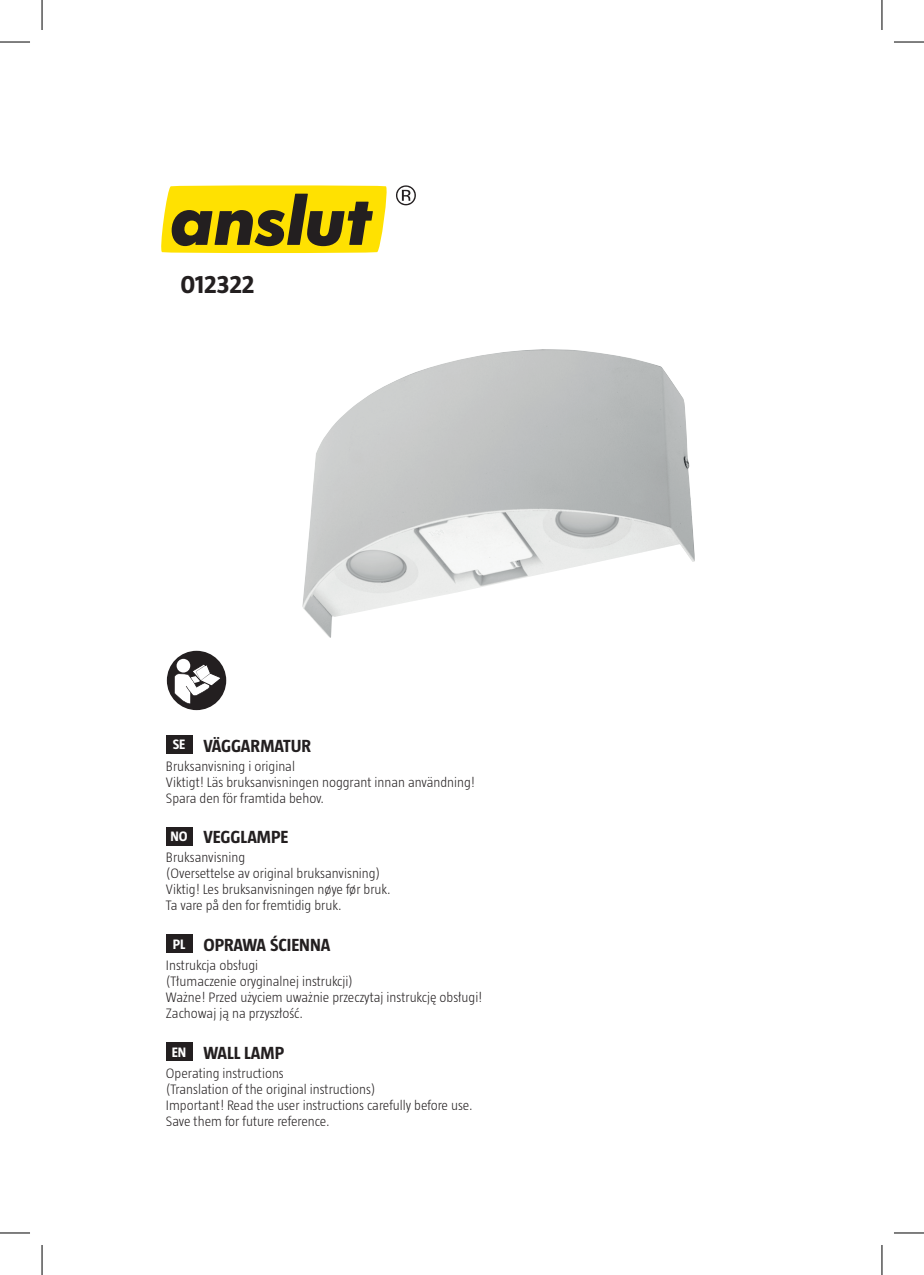
<style>
.page{position:relative;width:924px;height:1275px;background:#fff}
.page>*{position:absolute;margin:0;border:0;box-sizing:border-box;transform-origin:0 0}
.t1{font:700 26px "Taz";letter-spacing:-.005em;color:#231f20}
.t2{font:700 18px "Taz";color:#231f20}
.t3{font:300 14px/16px "Taz";color:#231f20}
.s1{font-size:14px;color:#fff}
</style>
<div class="page">
<svg style="left:161px;top:185px;width:226px;height:68px"></svg>
<svg style="left:396px;top:185px;width:19px;height:20px"></svg>
<img style="left:302px;top:349px;width:392px;height:289px">
<div style="left:166px;top:934px;width:26px;height:19px;background:#231f20"></div>
<div style="left:166px;top:735px;width:26px;height:19px;background:#231f20"></div>
<div style="left:166px;top:1042px;width:26px;height:19px;background:#231f20"></div>
<div style="left:166px;top:826px;width:26px;height:19px;background:#231f20"></div>
<div style="left:167px;top:651px;width:59px;height:59px;background:#231f20;border-radius:50%"></div>
<div style="left:176px;top:659px;width:14px;height:13px;background:#fff;border-radius:50%"></div>
<svg style="left:174px;top:664px;width:48px;height:40px"></svg>
<hr style="left:0;top:42px;width:30px;height:1px;background:#000">
<hr style="left:893px;top:42px;width:30px;height:1px;background:#000">
<hr style="left:0;top:1232px;width:30px;height:1px;background:#000">
<hr style="left:893px;top:1232px;width:30px;height:1px;background:#000">
<hr style="left:42px;top:0;width:1px;height:30px;background:#000">
<hr style="left:42px;top:1245px;width:1px;height:30px;background:#000">
<hr style="left:881px;top:0;width:1px;height:30px;background:#000">
<hr style="left:881px;top:1245px;width:1px;height:30px;background:#000">
<h1 class="t1" style="left:180px;top:269px;width:76px">012322</h1>
<p class="t2" style="left:173px;top:735px;width:140px"><span class="s1">SE</span> VÄGGARMATUR</p>
<p class="t3" style="left:166px;top:757px;width:310px">Bruksanvisning i original<br>Viktigt! Läs bruksanvisningen noggrant innan användning!<br>Spara den för framtida behov.</p>
<p class="t2" style="left:170px;top:827px;width:119px"><span class="s1">NO</span> VEGGLAMPE</p>
<p class="t3" style="left:166px;top:849px;width:226px">Bruksanvisning<br>(Oversettelse av original bruksanvisning)<br>Viktig! Les bruksanvisningen nøye før bruk.<br>Ta vare på den for fremtidig bruk.</p>
<p class="t2" style="left:173px;top:935px;width:159px"><span class="s1">PL</span> OPRAWA ŚCIENNA</p>
<p class="t3" style="left:166px;top:957px;width:318px">Instrukcja obsługi<br>(Tłumaczenie oryginalnej instrukcji)<br>Ważne! Przed użyciem uważnie przeczytaj instrukcję obsługi!<br>Zachowaj ją na przyszłość.</p>
<p class="t2" style="left:172px;top:1042px;width:114px"><span class="s1">EN</span> WALL LAMP</p>
<p class="t3" style="left:166px;top:1064px;width:308px">Operating instructions<br>(Translation of the original instructions)<br>Important! Read the user instructions carefully before use.<br>Save them for future reference.</p>
</div>
